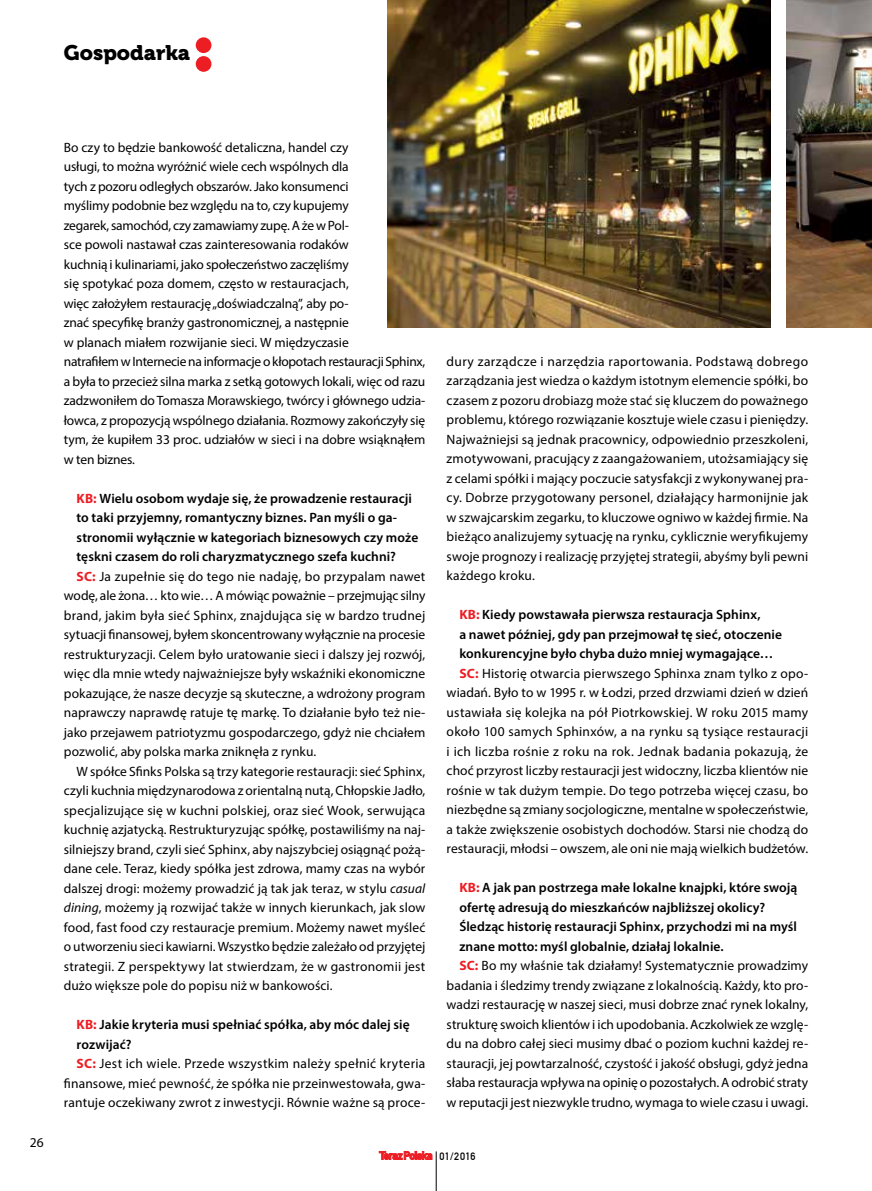
<style>
.page{position:relative;width:872px;height:1191px;background:#fff}
.page>*{position:absolute;margin:0;border:0;box-sizing:border-box;transform-origin:0 0}
.t1{font:21px "Museo 900";color:#000}
.t2{font:13.5px/19.5px "Myriad Pro";letter-spacing:.005em;color:#000}
.t3{font:600 13.5px "Myriad Pro";letter-spacing:.005em;color:#000}
.t4{font:13.5px "Myriad Pro";letter-spacing:.025em;color:#000}
.t5{font:10.5px "DIN Mittelschrift LT Alternate";letter-spacing:.04em;color:#000}
.s1{font-weight:700;color:#ed1d24}
.s2{font-style:italic}
</style>
<div class="page">
<div style="left:196px;top:37px;width:15px;height:16px;background:#ed1d24;border-radius:50%"></div>
<div style="left:196px;top:56px;width:15px;height:16px;background:#ed1d24;border-radius:50%"></div>
<img style="left:387px;top:0;width:384px;height:327px">
<img style="left:786px;top:0;width:86px;height:327px">
<svg style="left:379px;top:1151px;width:53px;height:8px"></svg>
<hr style="left:436px;top:1151px;width:1px;height:40px;background:#000">
<h1 class="t1" style="left:64px;top:40px;width:128px">Gospodarka</h1>
<p class="t2" style="left:30px;top:1132px;width:15px">26</p>
<p class="t2" style="left:64px;top:137px;width:363px">Bo czy to będzie bankowość detaliczna, handel czy<br>usługi, to można wyróżnić wiele cech wspólnych dla<br>tych z pozoru odległych obszarów. Jako konsumenci<br>myślimy podobnie bez względu na to, czy kupujemy<br>zegarek, samochód, czy zamawiamy zupę. A że w Pol-<br>sce powoli nastawał czas zainteresowania rodaków<br>kuchnią i kulinariami, jako społeczeństwo zaczęliśmy<br>się spotykać poza domem, często w restauracjach,<br>więc założyłem restaurację „doświadczalną”, aby po-<br>znać specyfikę branży gastronomicznej, a następnie<br>w planach miałem rozwijanie sieci. W międzyczasie<br>natrafiłem w Internecie na informacje o kłopotach restauracji Sphinx, a była to przecież silna marka z setką gotowych lokali, więc od razu zadzwoniłem do Tomasza Morawskiego, twórcy i głównego udzia&shy;łowca, z propozycją wspólnego działania. Rozmowy zakończyły się tym, że kupiłem 33 proc. udziałów w sieci i na dobre wsiąknąłem w ten biznes.</p>
<p class="t3" style="left:77px;top:489px;width:337px"><span class="s1">KB:</span> Wielu osobom wydaje się, że prowadzenie restauracji</p>
<p class="t3" style="left:77px;top:509px;width:322px">to taki przyjemny, romantyczny biznes. Pan myśli o ga-</p>
<p class="t3" style="left:77px;top:528px;width:343px">stronomii wyłącznie w kategoriach biznesowych czy może</p>
<p class="t3" style="left:77px;top:548px;width:321px">tęskni czasem do roli charyzmatycznego szefa kuchni?</p>
<p class="t2" style="left:77px;top:566px;width:350px"><span class="s1">SC:</span> Ja zupełnie się do tego nie nadaję, bo przypalam nawet</p>
<p class="t2" style="left:64px;top:585px;width:363px">wodę, ale żona… kto wie… A mówiąc poważnie – przejmując silny</p>
<p class="t2" style="left:64px;top:605px;width:363px">brand, jakim była sieć Sphinx, znajdująca się w bardzo trudnej</p>
<p class="t2" style="left:64px;top:624px;width:363px">sytuacji finansowej, byłem skoncentrowany wyłącznie na procesie</p>
<p class="t2" style="left:64px;top:644px;width:363px">restrukturyzacji. Celem było uratowanie sieci i dalszy jej rozwój,</p>
<p class="t2" style="left:64px;top:663px;width:363px">więc dla mnie wtedy najważniejsze były wskaźniki ekonomiczne</p>
<p class="t2" style="left:64px;top:683px;width:363px">pokazujące, że nasze decyzje są skuteczne, a wdrożony program</p>
<p class="t2" style="left:64px;top:702px;width:363px">naprawczy naprawdę ratuje tę markę. To działanie było też nie-</p>
<p class="t2" style="left:64px;top:722px;width:363px">jako przejawem patriotyzmu gospodarczego, gdyż nie chciałem</p>
<p class="t2" style="left:64px;top:741px;width:254px">pozwolić, aby polska marka zniknęła z rynku.</p>
<p class="t2" style="left:77px;top:761px;width:350px">W spółce Sfinks Polska są trzy kategorie restauracji: sieć Sphinx,</p>
<p class="t2" style="left:64px;top:780px;width:363px">czyli kuchnia międzynarodowa z orientalną nutą, Chłopskie Jadło,</p>
<p class="t2" style="left:64px;top:800px;width:363px">specjalizujące się w kuchni polskiej, oraz sieć Wook, serwująca</p>
<p class="t2" style="left:64px;top:819px;width:363px">kuchnię azjatycką. Restrukturyzując spółkę, postawiliśmy na naj-</p>
<p class="t2" style="left:64px;top:839px;width:363px">silniejszy brand, czyli sieć Sphinx, aby najszybciej osiągnąć pożą-</p>
<p class="t2" style="left:64px;top:858px;width:363px">dane cele. Teraz, kiedy spółka jest zdrowa, mamy czas na wybór</p>
<p class="t2" style="left:64px;top:878px;width:363px">dalszej drogi: możemy prowadzić ją tak jak teraz, w stylu <span class="s2">casual</span></p>
<p class="t2" style="left:64px;top:897px;width:363px"><span class="s2">dining</span>, możemy ją rozwijać także w innych kierunkach, jak slow</p>
<p class="t2" style="left:64px;top:917px;width:363px">food, fast food czy restauracje premium. Możemy nawet myśleć</p>
<p class="t2" style="left:64px;top:936px;width:363px">o utworzeniu sieci kawiarni. Wszystko będzie zależało od przyjętej</p>
<p class="t2" style="left:64px;top:956px;width:363px">strategii. Z perspektywy lat stwierdzam, że w gastronomii jest</p>
<p class="t2" style="left:64px;top:975px;width:270px">dużo większe pole do popisu niż w bankowości.</p>
<p class="t3" style="left:77px;top:1016px;width:335px"><span class="s1">KB:</span> Jakie kryteria musi spełniać spółka, aby móc dalej się</p>
<p class="t3" style="left:77px;top:1035px;width:56px">rozwijać?</p>
<p class="t4" style="left:77px;top:1055px;width:350px"><span class="s1">SC:</span> Jest ich wiele. Przede wszystkim należy spełnić kryteria</p>
<p class="t2" style="left:64px;top:1073px;width:363px">finansowe, mieć pewność, że spółka nie przeinwestowała, gwa-</p>
<p class="t2" style="left:64px;top:1092px;width:363px">rantuje oczekiwany zwrot z inwestycji. Równie ważne są proce-</p>
<p class="t2" style="left:446px;top:351px;width:363px;text-align:justify">dury zarządcze i narzędzia raportowania. Podstawą dobrego zarządzania jest wiedza o każdym istotnym elemencie spółki, bo czasem z pozoru drobiazg może stać się kluczem do poważnego problemu, którego rozwiązanie kosztuje wiele czasu i pieniędzy.<br>Najważniejsi są jednak pracownicy, odpowiednio przeszkoleni, zmotywowani, pracujący z zaangażowaniem, utożsamiający się z celami spółki i mający poczucie satysfakcji z wykonywanej pra&shy;cy. Dobrze przygotowany personel, działający harmonijnie jak w szwajcarskim zegarku, to kluczowe ogniwo w każdej firmie. Na bieżąco analizujemy sytuację na rynku, cyklicznie weryfikujemy swoje prognozy i realizację przyjętej strategii, abyśmy byli pewni każdego kroku.</p>
<p class="t3" style="left:459px;top:606px;width:303px"><span class="s1">KB:</span> Kiedy powstawała pierwsza restauracja Sphinx,</p>
<p class="t3" style="left:459px;top:626px;width:324px">a nawet później, gdy pan przejmował tę sieć, otoczenie</p>
<p class="t3" style="left:459px;top:645px;width:315px">konkurencyjne było chyba dużo mniej wymagające…</p>
<p class="t2" style="left:459px;top:663px;width:350px"><span class="s1">SC:</span> Historię otwarcia pierwszego Sphinxa znam tylko z opo-</p>
<p class="t2" style="left:446px;top:683px;width:363px">wiadań. Było to w 1995 r. w Łodzi, przed drzwiami dzień w dzień</p>
<p class="t2" style="left:446px;top:702px;width:363px">ustawiała się kolejka na pół Piotrkowskiej. W roku 2015 mamy</p>
<p class="t2" style="left:446px;top:722px;width:363px">około 100 samych Sphinxów, a na rynku są tysiące restauracji</p>
<p class="t2" style="left:446px;top:741px;width:363px">i ich liczba rośnie z roku na rok. Jednak badania pokazują, że</p>
<p class="t2" style="left:446px;top:761px;width:363px">choć przyrost liczby restauracji jest widoczny, liczba klientów nie</p>
<p class="t2" style="left:446px;top:780px;width:363px">rośnie w tak dużym tempie. Do tego potrzeba więcej czasu, bo</p>
<p class="t2" style="left:446px;top:800px;width:363px">niezbędne są zmiany socjologiczne, mentalne w społeczeństwie,</p>
<p class="t2" style="left:446px;top:819px;width:363px">a także zwiększenie osobistych dochodów. Starsi nie chodzą do</p>
<p class="t2" style="left:446px;top:839px;width:363px">restauracji, młodsi – owszem, ale oni nie mają wielkich budżetów.</p>
<p class="t3" style="left:459px;top:879px;width:339px"><span class="s1">KB:</span> A jak pan postrzega małe lokalne knajpki, które swoją</p>
<p class="t3" style="left:459px;top:898px;width:307px">ofertę adresują do mieszkańców najbliższej okolicy?</p>
<p class="t3" style="left:459px;top:918px;width:339px">Śledząc historię restauracji Sphinx, przychodzi mi na myśl</p>
<p class="t3" style="left:459px;top:937px;width:266px">znane motto: myśl globalnie, działaj lokalnie.</p>
<p class="t2" style="left:459px;top:956px;width:350px"><span class="s1">SC:</span> Bo my właśnie tak działamy! Systematycznie prowadzimy</p>
<p class="t2" style="left:446px;top:975px;width:363px">badania i śledzimy trendy związane z lokalnością. Każdy, kto pro-</p>
<p class="t2" style="left:446px;top:995px;width:363px">wadzi restaurację w naszej sieci, musi dobrze znać rynek lokalny,</p>
<p class="t2" style="left:446px;top:1014px;width:363px">strukturę swoich klientów i ich upodobania. Aczkolwiek ze wzglę-</p>
<p class="t2" style="left:446px;top:1034px;width:363px">du na dobro całej sieci musimy dbać o poziom kuchni każdej re-</p>
<p class="t2" style="left:446px;top:1053px;width:363px">stauracji, jej powtarzalność, czystość i jakość obsługi, gdyż jedna</p>
<p class="t2" style="left:446px;top:1073px;width:363px">słaba restauracja wpływa na opinię o pozostałych. A odrobić straty</p>
<p class="t2" style="left:446px;top:1092px;width:363px">w reputacji jest niezwykle trudno, wymaga to wiele czasu i uwagi.</p>
<p class="t5" style="left:439px;top:1149px;width:38px">01/2016</p>
</div>
